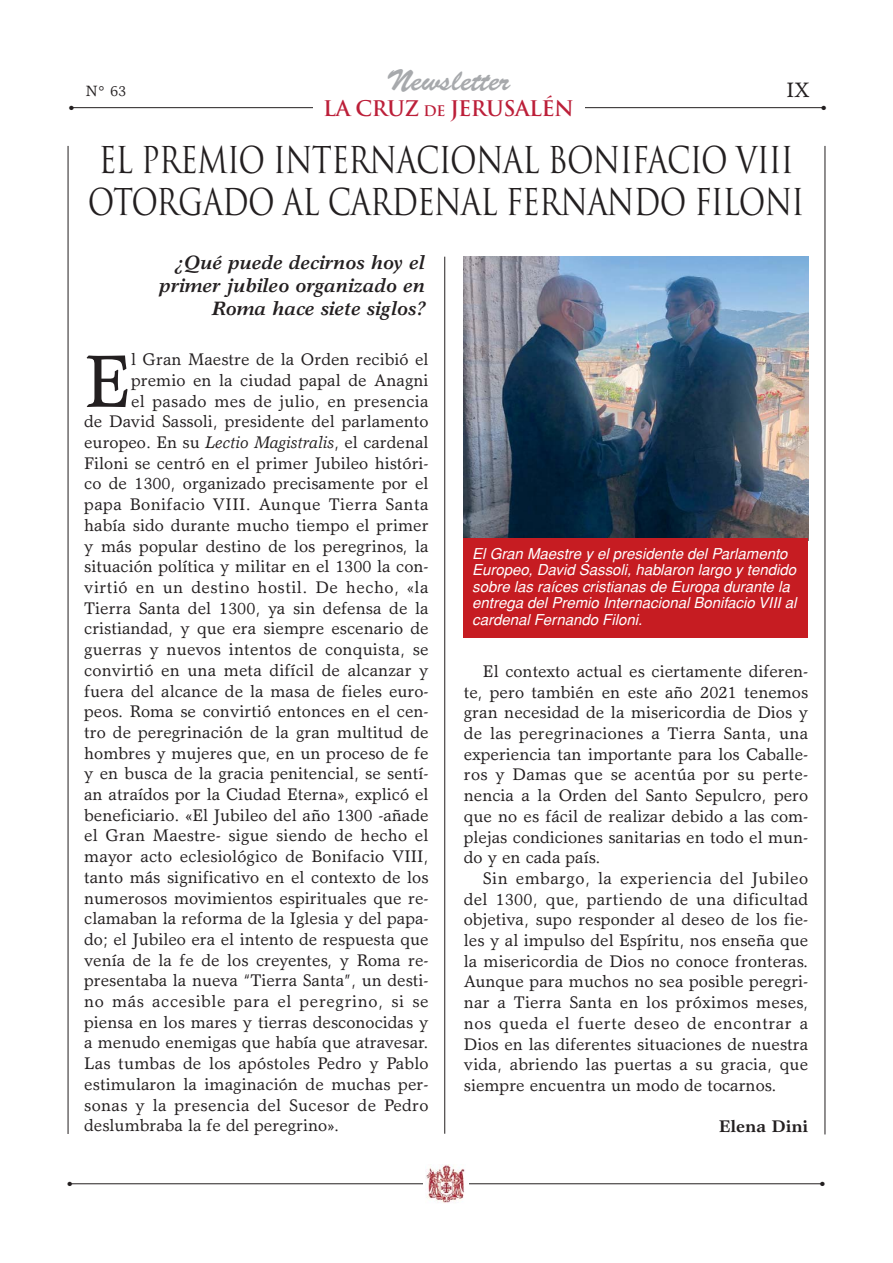
<style>
.page{position:relative;width:893px;height:1263px;background:#fff}
.page>*{position:absolute;margin:0;border:0;box-sizing:border-box;transform-origin:0 0}
.t1{font:74.55px "Garth Graphic";color:#231f20}
.t2{font:36px/42px "Trajan";letter-spacing:-.025em;color:#231f20;text-align:center;scale:.81 1}
.t3{font:30px "Brush Script";color:#a7a9ac}
.t4{font:700 21px "Trajan";letter-spacing:-.025em;color:#bc1f39}
.t5{font:21px "Garth Graphic";color:#231f20}
.t6{font:italic 700 19.5px/23.2px "Garth Graphic";color:#231f20;text-align:right}
.t7{font:16.95px/20.7px "Garth Graphic";color:#231f20;text-align:justify}
.t8{font:16.95px "Garth Graphic";letter-spacing:.025em;color:#231f20}
.t9{font:16.95px "Garth Graphic";letter-spacing:.03em;color:#231f20}
.t10{font:16.95px "Garth Graphic";letter-spacing:.035em;color:#231f20}
.t11{font:16.95px "Garth Graphic";letter-spacing:.02em;color:#231f20}
.t12{font:700 16.95px "Garth Graphic";color:#231f20}
.t13{font:italic 15px/16.5px "Helvetica";color:#fff}
.t14{font:15px "Garth Graphic";color:#231f20}
.t15{font:6px "Zapf Dingbats";color:#231f20}
.s1{font-size:14.25px}
.s2{font-style:italic}
</style>
<div class="page">
<hr style="left:69px;top:1183px;width:754px;height:1px;background:#231f20">
<div style="left:423px;top:1164px;width:45px;height:41px;background:#fff"></div>
<img style="left:426px;top:1164px;width:39px;height:39px">
<hr style="left:71px;top:107px;width:754px;height:1px;background:#231f20">
<div style="left:313px;top:101px;width:272px;height:22px;background:#fff"></div>
<hr style="left:68px;top:146px;width:1px;height:988px;background:#231f20">
<hr style="left:825px;top:146px;width:1px;height:988px;background:#231f20">
<hr style="left:444px;top:257px;width:1px;height:877px;background:#231f20">
<img style="left:464px;top:256px;width:344px;height:282px">
<div style="left:464px;top:538px;width:344px;height:100px;background:#c61c22"></div>
<h3 class="t3" style="left:386px;top:72px;width:125px">Newsletter</h3>
<p class="t4" style="left:323px;top:97px;width:252px">LA CRuz <span class="s1">DE</span> JERUSALÉN</p>
<p class="t5" style="left:786px;top:82px;width:25px">IX</p>
<p class="t14" style="left:86px;top:86px;width:42px">N° 63</p>
<p class="t15" style="left:69px;top:105px;width:6px">●</p>
<p class="t15" style="left:821px;top:105px;width:6px">●</p>
<h2 class="t2" style="left:88px;top:140px;width:886px">EL PREMIO INTERNACIONAL BONIFACIO VIII<br>OTORGADO AL CARDENAL FERNANDO FILONI</h2>
<p class="t6" style="left:159px;top:252px;width:267px">¿Qué puede decirnos hoy el primer jubileo organizado en<br>Roma hace siete siglos?</p>
<h1 class="t1" style="left:84px;top:353px;width:48px">E</h1>
<p class="t7" style="left:131px;top:351px;width:299px">l Gran Maestre de la Orden recibió el</p>
<p class="t7" style="left:131px;top:372px;width:299px">premio en la ciudad papal de Anagni</p>
<p class="t7" style="left:131px;top:392px;width:299px">el pasado mes de julio, en presencia</p>
<p class="t7" style="left:84px;top:413px;width:346px">de David Sassoli, presidente del parlamento</p>
<p class="t7" style="left:84px;top:434px;width:346px">europeo. En su <span class="s2">Lectio Magistralis</span>, el cardenal</p>
<p class="t7" style="left:84px;top:454px;width:346px">Filoni se centró en el primer Jubileo históri-</p>
<p class="t7" style="left:84px;top:475px;width:346px">co de 1300, organizado precisamente por el</p>
<p class="t8" style="left:84px;top:498px;width:346px">papa Bonifacio VIII. Aunque Tierra Santa</p>
<p class="t7" style="left:84px;top:516px;width:346px">había sido durante mucho tiempo el primer</p>
<p class="t7" style="left:84px;top:537px;width:346px">y más popular destino de los peregrinos, la</p>
<p class="t7" style="left:84px;top:558px;width:346px">situación política y militar en el 1300 la con-</p>
<p class="t9" style="left:84px;top:581px;width:346px">virtió en un destino hostil. De hecho, «la</p>
<p class="t7" style="left:84px;top:599px;width:346px">Tierra Santa del 1300, ya sin defensa de la</p>
<p class="t7" style="left:84px;top:620px;width:346px">cristiandad, y que era siempre escenario de</p>
<p class="t7" style="left:84px;top:641px;width:346px">guerras y nuevos intentos de conquista, se</p>
<p class="t7" style="left:84px;top:661px;width:346px">convirtió en una meta difícil de alcanzar y</p>
<p class="t7" style="left:84px;top:682px;width:346px">fuera del alcance de la masa de fieles euro-</p>
<p class="t7" style="left:84px;top:703px;width:346px">peos. Roma se convirtió entonces en el cen-</p>
<p class="t7" style="left:84px;top:723px;width:346px">tro de peregrinación de la gran multitud de</p>
<p class="t7" style="left:84px;top:744px;width:346px">hombres y mujeres que, en un proceso de fe</p>
<p class="t7" style="left:84px;top:765px;width:346px">y en busca de la gracia penitencial, se sentí-</p>
<p class="t7" style="left:84px;top:786px;width:346px">an atraídos por la Ciudad Eterna», explicó el</p>
<p class="t7" style="left:84px;top:806px;width:346px">beneficiario. «El Jubileo del año 1300 -añade</p>
<p class="t7" style="left:84px;top:827px;width:346px">el Gran Maestre- sigue siendo de hecho el</p>
<p class="t7" style="left:84px;top:848px;width:346px">mayor acto eclesiológico de Bonifacio VIII,</p>
<p class="t7" style="left:84px;top:868px;width:346px">tanto más significativo en el contexto de los</p>
<p class="t7" style="left:84px;top:889px;width:346px">numerosos movimientos espirituales que re-</p>
<p class="t7" style="left:84px;top:910px;width:346px">clamaban la reforma de la Iglesia y del papa-</p>
<p class="t7" style="left:84px;top:930px;width:346px">do; el Jubileo era el intento de respuesta que</p>
<p class="t7" style="left:84px;top:951px;width:346px">venía de la fe de los creyentes, y Roma re-</p>
<p class="t7" style="left:84px;top:972px;width:346px">presentaba la nueva “Tierra Santa”, un desti-</p>
<p class="t10" style="left:84px;top:995px;width:346px">no más accesible para el peregrino, si se</p>
<p class="t7" style="left:84px;top:1013px;width:346px">piensa en los mares y tierras desconocidas y</p>
<p class="t7" style="left:84px;top:1034px;width:346px">a menudo enemigas que había que atravesar.</p>
<p class="t7" style="left:84px;top:1055px;width:346px">Las tumbas de los apóstoles Pedro y Pablo</p>
<p class="t7" style="left:84px;top:1075px;width:346px">estimularon la imaginación de muchas per-</p>
<p class="t11" style="left:84px;top:1098px;width:346px">sonas y la presencia del Sucesor de Pedro</p>
<p class="t7" style="left:84px;top:1117px;width:257px">deslumbraba la fe del peregrino».</p>
<p class="t13" style="left:472px;top:547px;width:329px">El Gran Maestre y el presidente del Parlamento Europeo, David Sassoli, hablaron largo y tendido sobre las raíces cristianas de Europa durante la entrega del Premio Internacional Bonifacio VIII al cardenal Fernando Filoni.</p>
<p class="t7" style="left:464px;top:662px;width:346px;text-indent:19px">El contexto actual es ciertamente diferen&shy;te, pero también en este año 2021 tenemos gran necesidad de la misericordia de Dios y de las peregrinaciones a Tierra Santa, una experiencia tan importante para los Caballe&shy;ros y Damas que se acentúa por su perte&shy;nencia a la Orden del Santo Sepulcro, pero que no es fácil de realizar debido a las com&shy;plejas condiciones sanitarias en todo el mun&shy;do y en cada país.</p>
<p class="t7" style="left:464px;top:869px;width:346px;text-indent:19px">Sin embargo, la experiencia del Jubileo del 1300, que, partiendo de una dificultad objetiva, supo responder al deseo de los fie&shy;les y al impulso del Espíritu, nos enseña que la misericordia de Dios no conoce fronteras.<br>Aunque para muchos no sea posible peregri&shy;nar a Tierra Santa en los próximos meses, nos queda el fuerte deseo de encontrar a Dios en las diferentes situaciones de nuestra vida, abriendo las puertas a su gracia, que siempre encuentra un modo de tocarnos.</p>
<p class="t12" style="left:719px;top:1120px;width:91px">Elena Dini</p>
<p class="t15" style="left:68px;top:1181px;width:6px">●</p>
<p class="t15" style="left:820px;top:1181px;width:6px">●</p>
</div>
